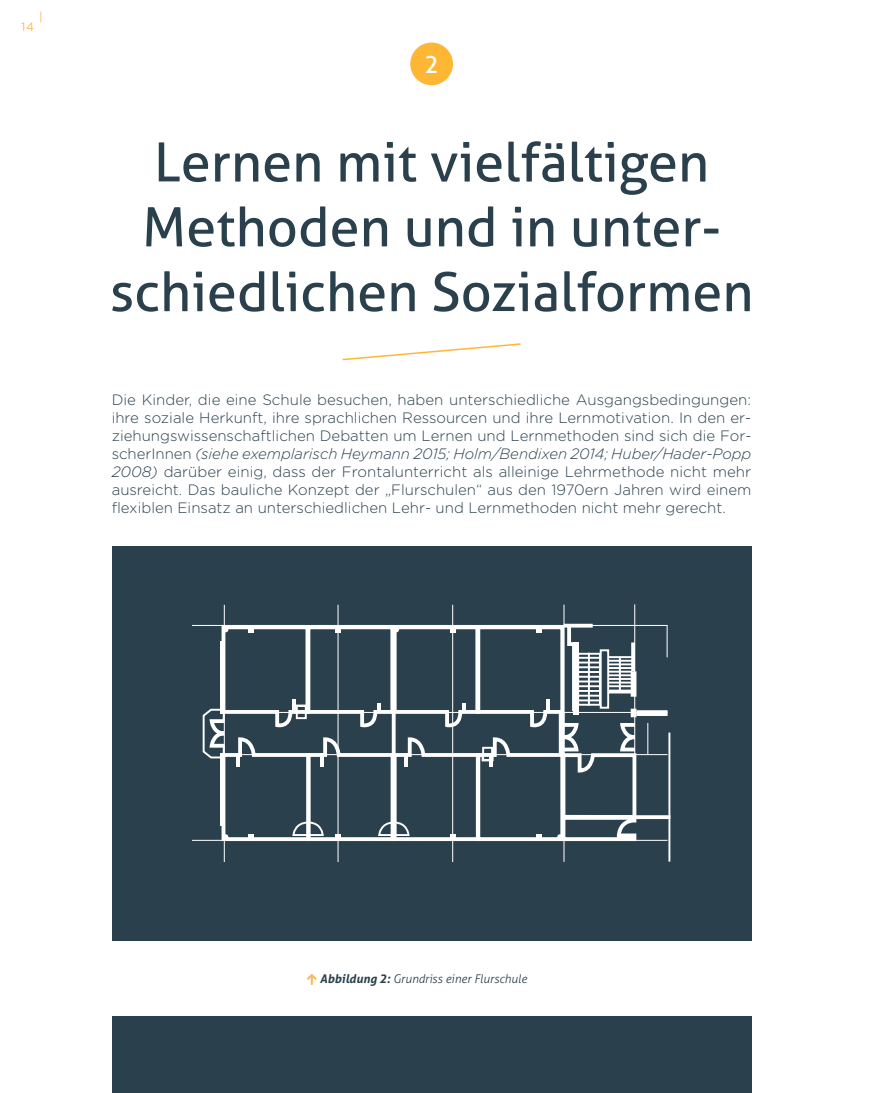
<style>
.page{position:relative;width:893px;height:1093px;background:#fff}
.page>*{position:absolute;margin:0;border:0;box-sizing:border-box;transform-origin:0 0}
.t1{font:54px/64.8px "Aller";color:#2a414d;text-align:center}
.t2{font:24px "Aller";color:#fff}
.t3{font:300 15px/18px "Gotham Rounded";color:#2a414d;text-align:justify}
.t4{font:italic 300 12px "Aller";color:#2a414d}
.t5{font:12px "Gotham Rounded";color:#fdb755}
.s1{font-style:italic}
.s2{font-family:"Calibri";font-weight:400;font-style:normal;color:#fdb755}
.s3{font-weight:700}
</style>
<div class="page">
<div style="left:112px;top:546px;width:639px;height:394px;background:#2a414d"></div>
<div style="left:410px;top:43px;width:43px;height:42px;background:#fdb735;border-radius:50%"></div>
<hr style="left:338px;top:605px;width:1px;height:257px;background:#fff">
<hr style="left:224px;top:605px;width:1px;height:257px;background:#fff">
<hr style="left:452px;top:605px;width:1px;height:257px;background:#fff">
<hr style="left:564px;top:604px;width:1px;height:258px;background:#fff">
<hr style="left:192px;top:625px;width:476px;height:1px;background:#fff">
<hr style="left:192px;top:840px;width:476px;height:1px;background:#fff">
<hr style="left:634px;top:604px;width:1px;height:150px;background:#fff">
<div style="left:636px;top:710px;width:32px;height:6px;background:#fff"></div>
<hr style="left:220px;top:754px;width:448px;height:1px;background:#fff">
<hr style="left:668px;top:732px;width:2px;height:129px;background:#fff">
<svg style="left:639px;top:815px;width:30px;height:4px"></svg>
<hr style="left:647px;top:723px;width:1px;height:32px;background:#fff">
<svg style="left:202px;top:622px;width:437px;height:221px"></svg>
<hr style="left:667px;top:625px;width:1px;height:32px;background:#fff">
<svg style="left:307px;top:974px;width:10px;height:11px"></svg>
<div style="left:112px;top:1016px;width:640px;height:77px;background:#2a414d"></div>
<svg style="left:342px;top:343px;width:179px;height:18px"></svg>
<p class="t5" style="left:39px;top:8px;width:5px">|</p>
<p class="t5" style="left:21px;top:19px;width:14px">14</p>
<h2 class="t2" style="left:424px;top:50px;width:16px">2</h2>
<h1 class="t1" style="left:110px;top:130px;width:645px">Lernen mit vielfältigen<br>Methoden und in unter&shy;schiedlichen Sozialformen</h1>
<p class="t3" style="left:112px;top:389px;width:641px">Die Kinder, die eine Schule besuchen, haben unterschiedliche Ausgangsbedingungen: ihre soziale Herkunft, ihre sprachlichen Ressourcen und ihre Lernmotivation. In den er&shy;ziehungswissenschaftlichen Debatten um Lernen und Lernmethoden sind sich die For&shy;scherInnen <span class="s1">(siehe exemplarisch Heymann 2015; Holm/Bendixen 2014; Huber/Hader-Popp 2008)</span> darüber einig, dass der Frontalunterricht als alleinige Lehrmethode nicht mehr ausreicht. Das bauliche Konzept der „Flurschulen“ aus den 1970ern Jahren wird einem flexiblen Einsatz an unterschiedlichen Lehr- und Lernmethoden nicht mehr gerecht.</p>
<p class="t4" style="left:306px;top:972px;width:222px"><span class="s2">↑</span> <span class="s3">Abbildung 2:</span> Grundriss einer Flurschule</p>
</div>
